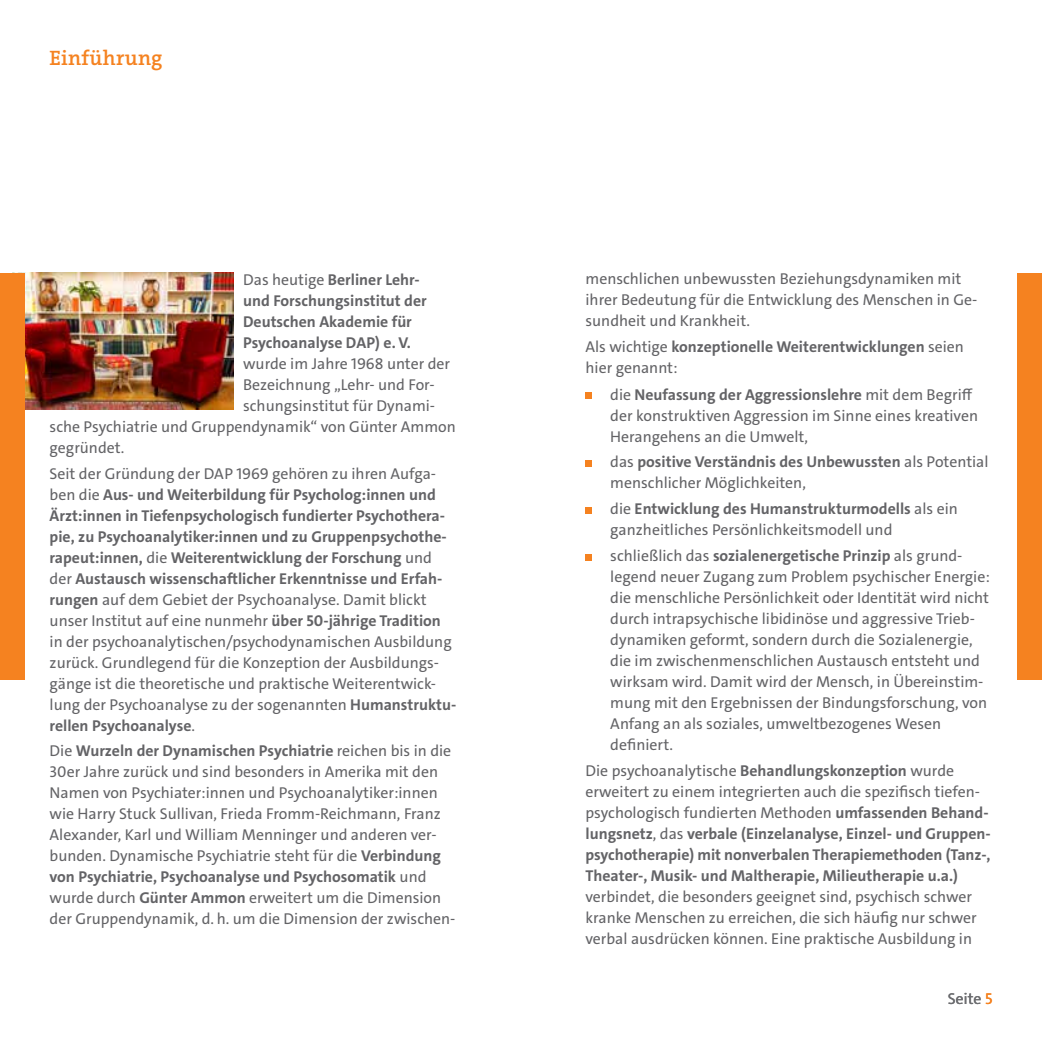
<style>
.page{position:relative;width:1042px;height:1042px;background:#fff}
.page>*{position:absolute;margin:0;border:0;box-sizing:border-box;transform-origin:0 0}
.t1{font:600 21px "The Serif";letter-spacing:.015em;color:#f58220}
.t2{font:15.75px/21px "The Sans";color:#636366}
.t3{font:700 15.75px/21px "The Sans";color:#636366}
.t4{font:15.75px "The Sans";color:#6c6d70}
.s1{font-weight:400}
.s2{font-weight:700}
.s3{color:#f58220}
</style>
<div class="page">
<div style="left:1017px;top:273px;width:25px;height:407px;background:#f58220"></div>
<div style="left:585px;top:392px;width:7px;height:7px;background:#f58220"></div>
<div style="left:585px;top:460px;width:7px;height:6px;background:#f58220"></div>
<div style="left:585px;top:507px;width:7px;height:6px;background:#f58220"></div>
<div style="left:585px;top:554px;width:7px;height:6px;background:#f58220"></div>
<img style="left:25px;top:273px;width:208px;height:137px">
<div style="left:0;top:273px;width:25px;height:407px;background:#f58220"></div>
<h1 class="t1" style="left:50px;top:45px;width:114px">Einführung</h1>
<p class="t3" style="left:243px;top:269px;width:185px"><span class="s1">Das heutige</span> Berliner Lehr&shy;und Forschungsinstitut der<br>Deutschen Akademie für<br>Psychoanalyse DAP) e. V.</p>
<p class="t2" style="left:243px;top:353px;width:209px">wurde im Jahre 1968 unter der</p>
<p class="t2" style="left:243px;top:374px;width:193px">Bezeichnung „Lehr- und For-</p>
<p class="t2" style="left:243px;top:395px;width:193px">schungsinstitut für Dynami-</p>
<p class="t2" style="left:50px;top:416px;width:408px">sche Psychiatrie und Gruppendynamik“ von Günter Ammon</p>
<p class="t2" style="left:50px;top:437px;width:76px">gegründet.</p>
<p class="t2" style="left:50px;top:463px;width:408px">Seit der Gründung der DAP 1969 gehören zu ihren Aufga&shy;ben die <span class="s2">Aus- und Weiterbildung für Psycholog:innen und Ärzt:innen in Tiefenpsychologisch fundierter Psychothera&shy;pie, zu Psychoanalytiker:innen und zu Gruppenpsychothe&shy;rapeut:innen,</span> die <span class="s2">Weiterentwicklung der Forschung</span> und der <span class="s2">Austausch wissenschaftlicher Erkenntnisse und Erfah&shy;rungen</span> auf dem Gebiet der Psychoanalyse. Damit blickt unser Institut auf eine nunmehr <span class="s2">über 50-jährige Tradition </span>in der psychoanalytischen/psychodynamischen Ausbildung zurück. Grundlegend für die Konzeption der Ausbildungs&shy;gänge ist die theoretische und praktische Weiterentwick&shy;lung der Psychoanalyse zu der sogenannten <span class="s2">Humanstruktu&shy;rellen Psychoanalyse</span>.</p>
<p class="t2" style="left:50px;top:741px;width:407px">Die <span class="s2">Wurzeln der Dynamischen Psychiatrie</span> reichen bis in die 30er Jahre zurück und sind besonders in Amerika mit den Namen von Psychiater:innen und Psychoanalytiker:innen wie Harry Stuck Sullivan, Frieda Fromm-Reichmann, Franz Alexander, Karl und William Menninger und anderen ver&shy;bunden. Dynamische Psychiatrie steht für die <span class="s2">Verbindung von Psychiatrie, Psychoanalyse und Psychosomatik</span> und wurde durch <span class="s2">Günter Ammon</span> erweitert um die Dimension der Gruppendynamik, d. h. um die Dimension der zwischen-</p>
<p class="t2" style="left:585px;top:269px;width:393px">menschlichen unbewussten Beziehungsdynamiken mit ihrer Bedeutung für die Entwicklung des Menschen in Ge&shy;sundheit und Krankheit.</p>
<p class="t3" style="left:585px;top:337px;width:380px"><span class="s1">Als wichtige</span> konzeptionelle Weiterentwicklungen <span class="s1">seien hier genannt:</span></p>
<p class="t2" style="left:610px;top:384px;width:369px">die <span class="s2">Neufassung der Aggressionslehre</span> mit dem Begriff der konstruktiven Aggression im Sinne eines kreativen<br>Herangehens an die Umwelt,</p>
<p class="t2" style="left:610px;top:452px;width:380px">das <span class="s2">positive Verständnis des Unbewussten</span> als Potential menschlicher Möglichkeiten,</p>
<p class="t2" style="left:610px;top:499px;width:349px">die <span class="s2">Entwicklung des Humanstrukturmodells</span> als ein ganzheitliches Persönlichkeitsmodell und</p>
<p class="t2" style="left:610px;top:546px;width:381px">schließlich das <span class="s2">sozialenergetische Prinzip</span> als grund&shy;legend neuer Zugang zum Problem psychischer Energie: die menschliche Persönlichkeit oder Identität wird nicht durch intrapsychische libidinöse und aggressive Trieb&shy;dynamiken geformt, sondern durch die Sozialenergie, die im zwischenmenschlichen Austausch entsteht und wirksam wird. Damit wird der Mensch, in Übereinstim&shy;mung mit den Ergebnissen der Bindungsforschung, von Anfang an als soziales, umweltbezogenes Wesen definiert.</p>
<p class="t3" style="left:585px;top:761px;width:407px"><span class="s1">Die psychoanalytische</span> Behandlungskonzeption <span class="s1">wurde erweitert zu einem integrierten auch die spezifisch tiefen&shy;psychologisch fundierten Methoden</span> umfassenden Behand&shy;lungsnetz<span class="s1">, das</span> verbale (Einzelanalyse, Einzel- und Gruppen&shy;psychotherapie) mit nonverbalen Therapiemethoden (Tanz-, Theater-, Musik- und Maltherapie, Milieutherapie u.a.)</p>
<p class="t2" style="left:585px;top:886px;width:393px">verbindet, die besonders geeignet sind, psychisch schwer kranke Menschen zu erreichen, die sich häufig nur schwer verbal ausdrücken können. Eine praktische Ausbildung in</p>
<p class="t4" style="left:948px;top:988px;width:46px">Seite <span class="s3">5</span></p>
</div>
